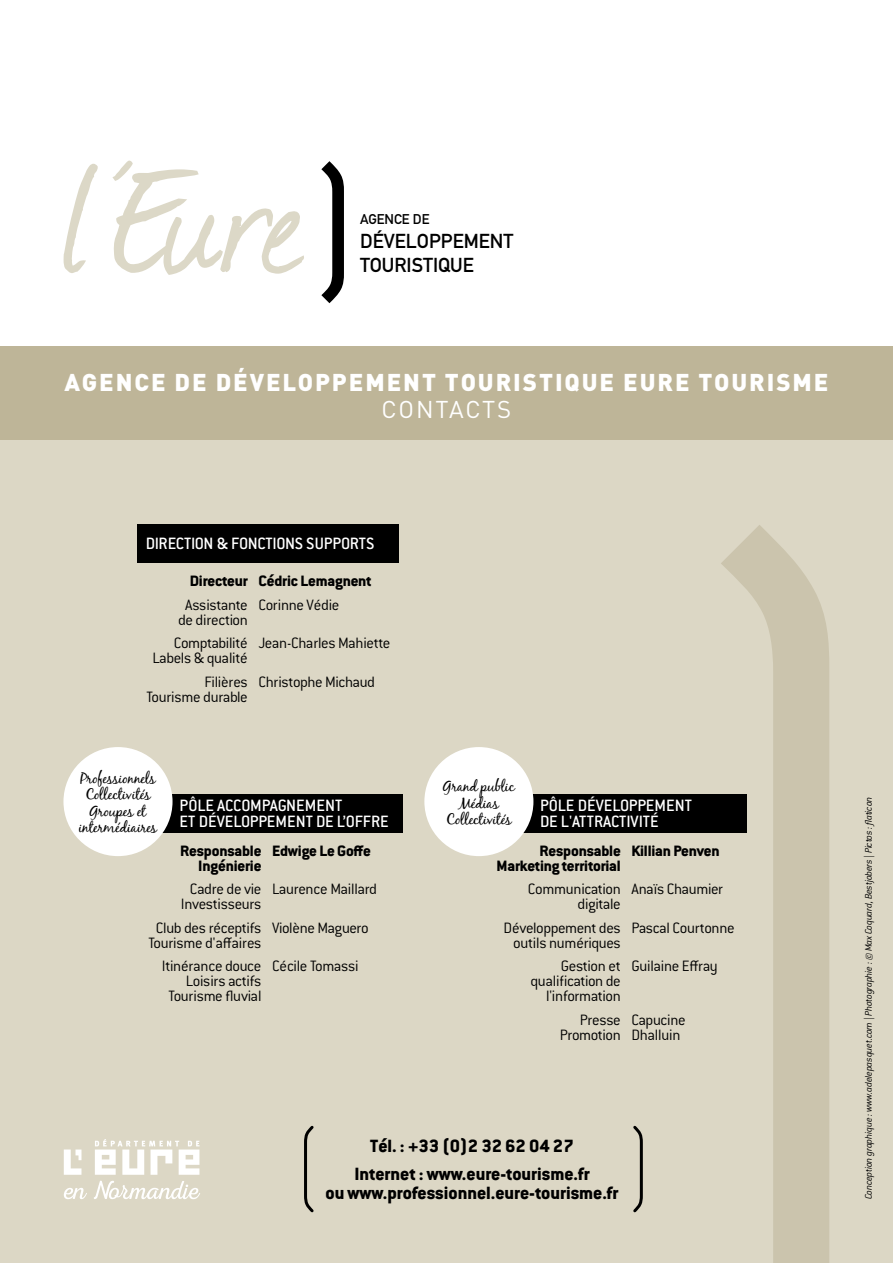
<style>
.page{position:relative;width:893px;height:1263px;background:#fff}
.page>*{position:absolute;margin:0;border:0;box-sizing:border-box;transform-origin:0 0}
.t1{font:900 24px "DINOT";letter-spacing:.08em;color:#fff}
.t2{font:24px "DINOT";letter-spacing:.07em;color:#fff}
.t3{font:700 19.95px/23.9px "DIN Alternate";color:#000}
.t4{font:800 19.5px/28px "Conduit ITC Std";color:#000;text-align:center}
.t5{font:500 18px/16.5px "Conduit ITC Std";letter-spacing:-.01em;color:#fff}
.t6{font:300 16.5px/15px "Conduit ITC Std";letter-spacing:-.02em;color:#000;text-align:right}
.t7{font:800 16.5px/15px "Conduit ITC Std";letter-spacing:-.01em;color:#000;text-align:right}
.t8{font:15px/16.5px "Black Jack";letter-spacing:-.015em;color:#000;text-align:center}
.t9{font:700 13.95px "DIN Alternate";color:#000}
.t10{font:italic 300 10.5px "Conduit ITC Std";letter-spacing:-.025em;color:#000}
</style>
<div class="page">
<div style="left:0;top:440px;width:893px;height:823px;background:#dcd7c5"></div>
<svg style="left:64px;top:1149px;width:17px;height:26px"></svg>
<svg style="left:95px;top:1139px;width:105px;height:36px"></svg>
<svg style="left:64px;top:1188px;width:23px;height:11px"></svg>
<svg style="left:94px;top:1181px;width:106px;height:18px"></svg>
<div style="left:0;top:346px;width:893px;height:94px;background:#beb598"></div>
<svg style="left:721px;top:525px;width:108px;height:738px;fill:#cbc4ad"></svg>
<div style="left:137px;top:525px;width:262px;height:38px;background:#000"></div>
<div style="left:163px;top:794px;width:240px;height:38px;background:#000"></div>
<div style="left:63px;top:747px;width:110px;height:109px;background:#fff;border-radius:50%"></div>
<div style="left:523px;top:794px;width:223px;height:38px;background:#000"></div>
<div style="left:424px;top:747px;width:109px;height:109px;background:#fff;border-radius:50%"></div>
<svg style="left:633px;top:1125px;width:10px;height:88px"></svg>
<svg style="left:304px;top:1125px;width:10px;height:88px"></svg>
<svg style="left:321px;top:161px;width:23px;height:142px"></svg>
<svg style="left:64px;top:164px;width:34px;height:109px"></svg>
<svg style="left:112px;top:160px;width:192px;height:115px"></svg>
<p class="t9" style="left:360px;top:209px;width:71px">AGENCE DE</p>
<p class="t3" style="left:360px;top:228px;width:155px">DÉVELOPPEMENT<br>TOURISTIQUE</p>
<h1 class="t1" style="left:65px;top:366px;width:765px">AGENCE DE DÉVELOPPEMENT TOURISTIQUE EURE TOURISME</h1>
<h1 class="t2" style="left:382px;top:394px;width:131px">CONTACTS</h1>
<p class="t5" style="left:146px;top:535px;width:230px">DIRECTION &amp; FONCTIONS SUPPORTS</p>
<p class="t7" style="left:190px;top:573px;width:60px">Directeur</p>
<p class="t6" style="left:178px;top:597px;width:71px;text-align:center">Assistante de direction</p>
<p class="t6" style="left:152px;top:635px;width:97px">Comptabilité<br>Labels &amp; qualité</p>
<p class="t6" style="left:146px;top:674px;width:103px">Filières<br>Tourisme durable</p>
<p class="t7" style="left:258px;top:573px;width:115px">Cédric Lemagnent</p>
<p class="t6" style="left:258px;top:596px;width:82px">Corinne Védie</p>
<p class="t6" style="left:258px;top:635px;width:133px">Jean-Charles Mahiette</p>
<p class="t6" style="left:258px;top:674px;width:118px">Christophe Michaud</p>
<p class="t8" style="left:79px;top:769px;width:80px">Professionnels<br>Collectivités<br>Groupes et intermédiaires</p>
<p class="t5" style="left:180px;top:796px;width:211px">PÔLE ACCOMPAGNEMENT<br>ET DÉVELOPPEMENT DE L’OFFRE</p>
<p class="t7" style="left:180px;top:842px;width:83px">Responsable<br>Ingénierie</p>
<p class="t6" style="left:181px;top:881px;width:82px;text-align:center">Cadre de vie<br>Investisseurs</p>
<p class="t6" style="left:148px;top:919px;width:115px;text-align:center">Club des réceptifs<br>Tourisme d'affaires</p>
<p class="t6" style="left:162px;top:958px;width:101px">Itinérance douce<br>Loisirs actifs<br>Tourisme fluvial</p>
<p class="t7" style="left:272px;top:842px;width:100px">Edwige Le Goffe</p>
<p class="t6" style="left:272px;top:881px;width:106px">Laurence Maillard</p>
<p class="t6" style="left:272px;top:919px;width:98px">Violène Maguero</p>
<p class="t6" style="left:272px;top:958px;width:88px">Cécile Tomassi</p>
<p class="t8" style="left:443px;top:778px;width:73px">Grand public<br>Médias<br>Collectivités</p>
<p class="t5" style="left:540px;top:796px;width:153px">PÔLE DÉVELOPPEMENT<br>DE L'ATTRACTIVITÉ</p>
<p class="t7" style="left:497px;top:842px;width:126px">Responsable<br>Marketing territorial</p>
<p class="t6" style="left:528px;top:881px;width:94px">Communication digitale</p>
<p class="t6" style="left:504px;top:919px;width:119px;text-align:center">Développement des outils numériques</p>
<p class="t6" style="left:530px;top:958px;width:92px">Gestion et qualification de l'information</p>
<p class="t6" style="left:560px;top:1011px;width:62px">Presse<br>Promotion</p>
<p class="t7" style="left:631px;top:842px;width:90px">Killian Penven</p>
<p class="t6" style="left:631px;top:881px;width:93px">Anaïs Chaumier</p>
<p class="t6" style="left:631px;top:919px;width:105px">Pascal Courtonne</p>
<p class="t6" style="left:631px;top:958px;width:88px">Guilaine Effray</p>
<p class="t6" style="left:631px;top:1011px;width:56px;text-align:left">Capucine<br>Dhalluin</p>
<p class="t4" style="left:354px;top:1131px;width:237px">Tél. : +33 (0)2 32 62 04 27<br>Internet : www.eure-tourisme.fr</p>
<p class="t4" style="left:326px;top:1178px;width:294px">ou www.professionnel.eure-tourisme.fr</p>
<p class="t10" style="left:862px;top:1199px;width:404px;rotate:-90deg">Conception graphique : www.adelepasquet.com | Photographie : © Max Coquard, Bestjobers | Pictos : flaticon</p>
</div>
